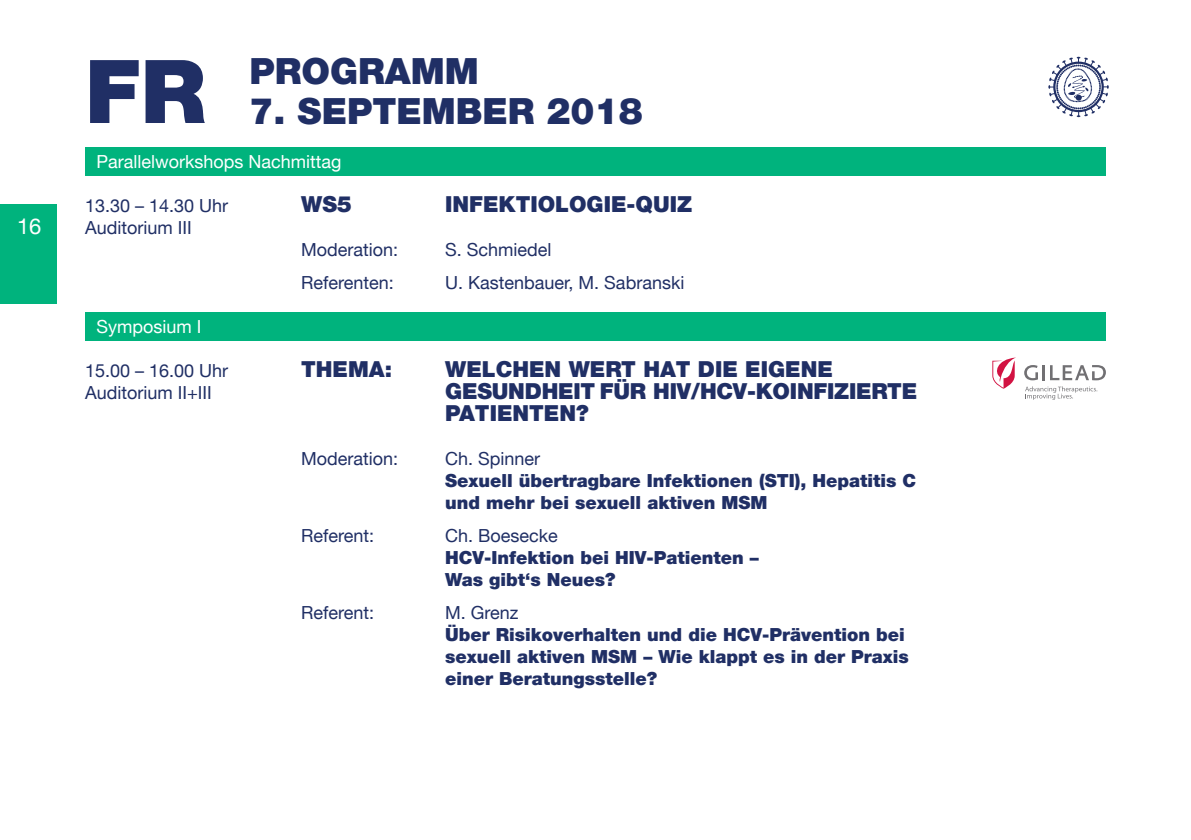
<style>
.page{position:relative;width:1191px;height:840px;background:#fff}
.page>*{position:absolute;margin:0;border:0;box-sizing:border-box;transform-origin:0 0}
.t1{font:900 88px "Helvetica Neue LT";color:#202f65}
.t2{font:900 36px "Helvetica Neue LT";color:#202f65}
.t3{font:900 22px/22px "Helvetica Neue LT";color:#202f65}
.t4{font:22px "Helvetica Neue LT";color:#fff}
.t5{font:900 18px/22px "Helvetica Neue LT";color:#202f65}
.t6{font:18px "Helvetica Neue LT";color:#202f65}
.t7{font:18px "Helvetica Neue LT";color:#fff}
</style>
<div class="page">
<div style="left:85px;top:147px;width:1021px;height:29px;background:#00b37d"></div>
<div style="left:85px;top:312px;width:1021px;height:28px;background:#00b37d"></div>
<svg style="left:1048px;top:57px;width:60px;height:60px"></svg>
<svg style="left:1024px;top:365px;width:14px;height:15px"></svg>
<hr style="left:1042px;top:365px;width:3px;height:15px;background:#717073">
<svg style="left:1050px;top:365px;width:56px;height:15px"></svg>
<svg style="left:992px;top:357px;width:23px;height:31px"></svg>
<svg style="left:1025px;top:386px;width:72px;height:13px"></svg>
<div style="left:0;top:204px;width:57px;height:99px;background:#00b37d"></div>
<p class="t4" style="left:17px;top:213px;width:26px">16</p>
<h1 class="t1" style="left:85px;top:39px;width:122px">FR</h1>
<h2 class="t2" style="left:249px;top:50px;width:231px">PROGRAMM</h2>
<h2 class="t2" style="left:249px;top:90px;width:395px">7. SEPTEMBER 2018</h2>
<p class="t7" style="left:96px;top:150px;width:246px">Parallelworkshops Nachmittag</p>
<p class="t6" style="left:85px;top:194px;width:145px">13.30 – 14.30 Uhr</p>
<p class="t3" style="left:301px;top:193px;width:52px">WS5</p>
<p class="t3" style="left:445px;top:193px;width:248px">INFEKTIOLOGIE-QUIZ</p>
<p class="t6" style="left:85px;top:216px;width:108px">Auditorium III</p>
<p class="t6" style="left:301px;top:238px;width:99px">Moderation:</p>
<p class="t6" style="left:445px;top:238px;width:108px">S. Schmiedel</p>
<p class="t6" style="left:301px;top:271px;width:94px">Referenten:</p>
<p class="t6" style="left:445px;top:271px;width:241px">U. Kastenbauer, M. Sabranski</p>
<p class="t7" style="left:96px;top:315px;width:107px">Symposium I</p>
<p class="t6" style="left:85px;top:359px;width:145px">15.00 – 16.00 Uhr</p>
<p class="t3" style="left:301px;top:358px;width:92px">THEMA:</p>
<p class="t3" style="left:445px;top:358px;width:389px">WELCHEN WERT HAT DIE EIGENE</p>
<p class="t6" style="left:85px;top:381px;width:128px">Auditorium II+III</p>
<p class="t3" style="left:445px;top:380px;width:473px">GESUNDHEIT FÜR HIV/HCV-KOINFIZIERTE<br>PATIENTEN?</p>
<p class="t6" style="left:301px;top:447px;width:99px">Moderation:</p>
<p class="t6" style="left:445px;top:447px;width:97px">Ch. Spinner</p>
<p class="t5" style="left:445px;top:469px;width:472px">Sexuell übertragbare Infektionen (STI), Hepatitis C und mehr bei sexuell aktiven MSM</p>
<p class="t6" style="left:301px;top:524px;width:75px">Referent:</p>
<p class="t6" style="left:445px;top:524px;width:114px">Ch. Boesecke</p>
<p class="t5" style="left:445px;top:546px;width:315px">HCV-Infektion bei HIV-Patienten –<br>Was gibt‘s Neues?</p>
<p class="t6" style="left:301px;top:601px;width:75px">Referent:</p>
<p class="t6" style="left:445px;top:601px;width:75px">M. Grenz</p>
<p class="t5" style="left:445px;top:623px;width:465px">Über Risikoverhalten und die HCV-Prävention bei sexuell aktiven MSM – Wie klappt es in der Praxis einer Beratungsstelle?</p>
</div>
